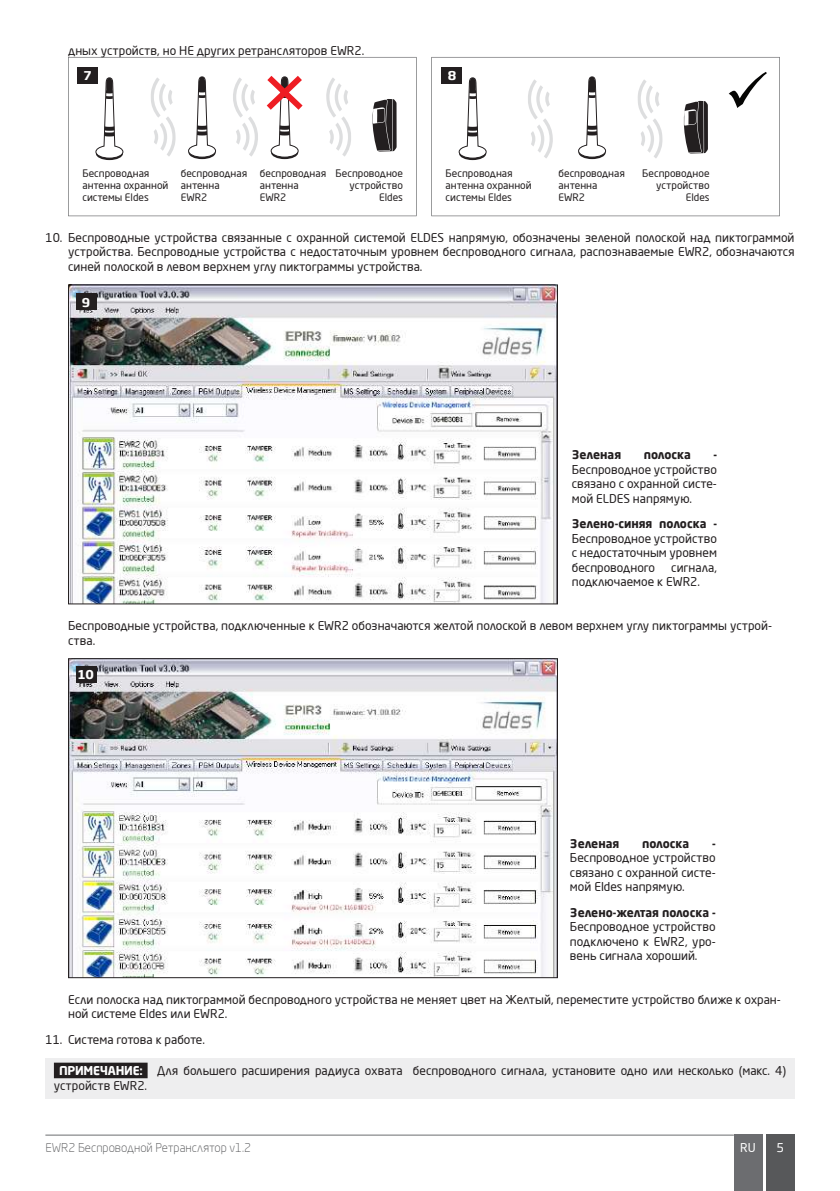
<style>
.page{position:relative;width:840px;height:1191px;background:#fff}
.page>*{position:absolute;margin:0;border:0;box-sizing:border-box;transform-origin:0 0}
.t1{font:12px/14.4px "Neo Sans Pro";color:#231f20;text-align:justify}
.t2{font:700 12px "Neo Sans Pro";color:#231f20}
.t3{font:300 12px "Neo Sans Pro";color:#57585a}
.t4{font:700 12px "Soho Gothic Pro";color:#fff}
.t5{font:12px "Neo Sans Pro";color:#fff}
.t6{font:12px "Soho Gothic Pro";color:#fff}
.t7{font:10.2px/12.2px "Neo Sans Pro";color:#231f20}
.s1{font-weight:700;color:#fff}
</style>
<div class="page">
<div style="left:765px;top:1134px;width:29px;height:57px;background:#57585a"></div>
<div style="left:733px;top:1134px;width:28px;height:57px;background:#6c6d70"></div>
<hr style="left:45px;top:1134px;width:688px;height:1px;background:#6c6d70">
<svg style="left:68px;top:57px;width:348px;height:159px"></svg>
<svg style="left:369px;top:99px;width:27px;height:53px"></svg>
<div style="left:96px;top:147px;width:27px;height:13px;background:#231f20;border-radius:50%"></div>
<svg style="left:96px;top:78px;width:27px;height:80px"></svg>
<div style="left:188px;top:146px;width:27px;height:13px;background:#231f20;border-radius:50%"></div>
<svg style="left:188px;top:77px;width:28px;height:80px"></svg>
<svg style="left:150px;top:77px;width:26px;height:80px"></svg>
<svg style="left:326px;top:77px;width:25px;height:80px"></svg>
<div style="left:271px;top:146px;width:27px;height:13px;background:#231f20;border-radius:50%"></div>
<svg style="left:232px;top:70px;width:77px;height:87px"></svg>
<svg style="left:431px;top:57px;width:348px;height:159px"></svg>
<div style="left:459px;top:147px;width:27px;height:13px;background:#231f20;border-radius:50%"></div>
<svg style="left:458px;top:78px;width:28px;height:80px"></svg>
<div style="left:578px;top:146px;width:27px;height:13px;background:#231f20;border-radius:50%"></div>
<svg style="left:578px;top:77px;width:27px;height:80px"></svg>
<svg style="left:728px;top:72px;width:38px;height:36px"></svg>
<svg style="left:680px;top:101px;width:27px;height:52px"></svg>
<svg style="left:637px;top:79px;width:25px;height:80px"></svg>
<svg style="left:527px;top:79px;width:25px;height:80px"></svg>
<div style="left:77px;top:67px;width:21px;height:17px;background:#231f20"></div>
<div style="left:441px;top:67px;width:21px;height:17px;background:#231f20"></div>
<img style="left:70px;top:286px;width:485px;height:316px">
<div style="left:68px;top:284px;width:489px;height:320px;border:1px solid #231f20"></div>
<div style="left:76px;top:293px;width:20px;height:17px;background:#231f20"></div>
<img style="left:70px;top:660px;width:485px;height:316px">
<div style="left:68px;top:658px;width:489px;height:320px;border:1px solid #231f20"></div>
<div style="left:76px;top:666px;width:20px;height:16px;background:#231f20"></div>
<div style="left:45px;top:1057px;width:749px;height:41px;background:#eeeeef"></div>
<div style="left:54px;top:1062px;width:93px;height:16px;background:#231f20"></div>
<p class="t1" style="left:68px;top:43px;width:297px">дных устройств, но НЕ других ретрансляторов EWR2.</p>
<p class="t4" style="left:84px;top:66px;width:9px">7</p>
<p class="t4" style="left:447px;top:66px;width:10px">8</p>
<p class="t7" style="left:181px;top:167px;width:68px">беспроводная антенна<br>EWR2</p>
<p class="t7" style="left:260px;top:167px;width:68px">беспроводная антенна<br>EWR2</p>
<p class="t7" style="left:445px;top:167px;width:87px">Беспроводная антенна охранной системы Eldes</p>
<p class="t7" style="left:642px;top:167px;width:69px;text-align:right">Беспроводное устройство<br>Eldes</p>
<p class="t7" style="left:558px;top:167px;width:68px">беспроводная антенна<br>EWR2</p>
<p class="t7" style="left:82px;top:167px;width:87px">Беспроводная антенна охранной системы Eldes</p>
<p class="t7" style="left:335px;top:167px;width:69px;text-align:right">Беспроводное устройство<br>Eldes</p>
<p class="t1" style="left:68px;top:230px;width:727px;text-indent:-23px">10. Беспроводные устройства связанные с охранной системой ELDES напрямую, обозначены зеленой полоской над пиктограммой устройства. Беспроводные устройства с недостаточным уровнем беспроводного сигнала, распознаваемые EWR2, обозначаются синей полоской в левом верхнем углу пиктограммы устройства.</p>
<p class="t4" style="left:82px;top:293px;width:10px">9</p>
<p class="t2" style="left:571px;top:447px;width:51px">Зеленая</p>
<p class="t2" style="left:643px;top:447px;width:49px">полоска</p>
<p class="t2" style="left:713px;top:447px;width:5px">-</p>
<p class="t1" style="left:571px;top:462px;width:147px">Беспроводное устройство связано с охранной систе&shy;мой ELDES напрямую.</p>
<p class="t2" style="left:571px;top:516px;width:147px">Зелено-синяя полоска -</p>
<p class="t1" style="left:571px;top:531px;width:147px">Беспроводное устройство с недостаточным уровнем беспроводного</p>
<p class="t1" style="left:571px;top:560px;width:147px;text-indent:99px">сигнала, подключаемое к EWR2.</p>
<p class="t1" style="left:68px;top:618px;width:705px">Беспроводные устройства, подключенные к EWR2 обозначаются желтой полоской в левом верхнем углу пиктограммы устрой&shy;ства.</p>
<p class="t4" style="left:78px;top:665px;width:17px">10</p>
<p class="t2" style="left:569px;top:835px;width:51px">Зеленая</p>
<p class="t2" style="left:641px;top:835px;width:49px">полоска</p>
<p class="t2" style="left:711px;top:835px;width:5px">-</p>
<p class="t1" style="left:569px;top:850px;width:147px">Беспроводное устройство связано с охранной систе&shy;мой Eldes напрямую.</p>
<p class="t2" style="left:569px;top:904px;width:147px">Зелено-желтая полоска -</p>
<p class="t1" style="left:569px;top:919px;width:147px">Беспроводное устройство подключено к EWR2, уро&shy;вень сигнала хороший.</p>
<p class="t1" style="left:68px;top:992px;width:714px">Если полоска над пиктограммой беспроводного устройства не меняет цвет на Желтый, переместите устройство ближе к охран&shy;ной системе Eldes или EWR2.</p>
<p class="t1" style="left:45px;top:1032px;width:161px">11. Система готова к работе.</p>
<p class="t1" style="left:54px;top:1063px;width:733px;text-indent:5px"><span class="s1">ПРИМЕЧАНИЕ:</span> Для большего расширения радиуса охвата беспроводного сигнала, установите одно или несколько (макс. 4) устройств EWR2.</p>
<p class="t3" style="left:45px;top:1140px;width:207px">EWR2 Беспроводной Ретранслятор v1.2</p>
<p class="t5" style="left:739px;top:1139px;width:17px">RU</p>
<p class="t6" style="left:776px;top:1137px;width:9px">5</p>
</div>
